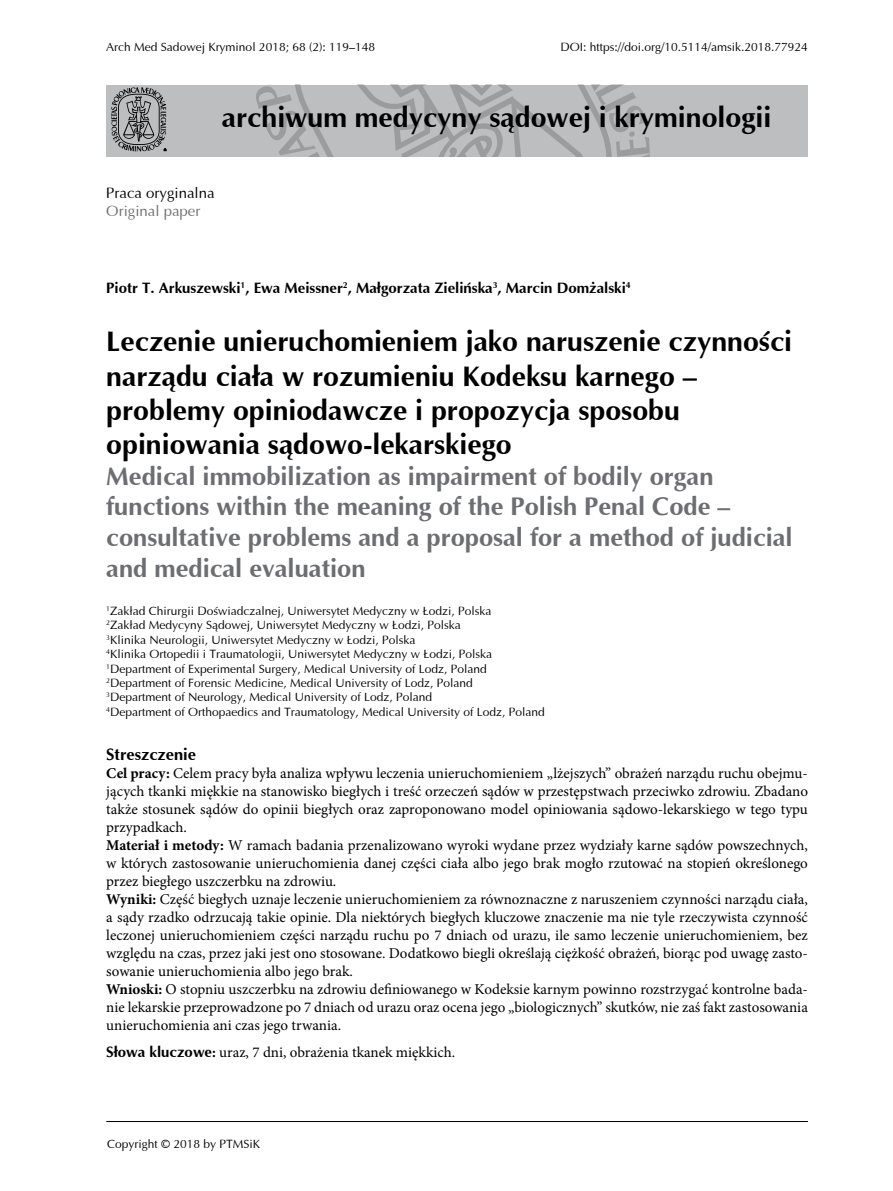
<style>
.page{position:relative;width:893px;height:1191px;background:#fff}
.page>*{position:absolute;margin:0;border:0;box-sizing:border-box;transform-origin:0 0}
.t1{font:700 28.5px/34.2px "Ottawa";color:#000}
.t2{font:700 25.5px/30.6px "Ottawa";color:#6d6e71}
.t3{font:700 16.5px "Ottawa";color:#000}
.t4{font:15px/18px "Minion Pro";color:#000}
.t5{font:700 15px "Ottawa";color:#000}
.t6{font:15px "Ottawa";color:#000}
.t7{font:15px "Ottawa";color:#6d6e71}
.t8{font:12px/14.4px "Ottawa";color:#000}
.s1{font-weight:700}
.s2{font-family:"Ottawa";font-weight:700}
</style>
<div class="page">
<div style="left:106px;top:85px;width:702px;height:71px;background:#bcbec0"></div>
<svg style="left:256px;top:85px;width:394px;height:71px"></svg>
<svg style="left:111px;top:87px;width:56px;height:64px"></svg>
<hr style="left:106px;top:1121px;width:702px;height:1px;background:#000">
<p class="t8" style="left:106px;top:40px;width:270px">Arch Med Sadowej Kryminol 2018; 68 (2): 119–148</p>
<p class="t8" style="left:560px;top:40px;width:249px">DOI: https://doi.org/10.5114/amsik.2018.77924</p>
<h1 class="t1" style="left:222px;top:99px;width:551px">archiwum medycyny sądowej i kryminologii</h1>
<p class="t6" style="left:106px;top:183px;width:110px">Praca oryginalna</p>
<p class="t7" style="left:106px;top:202px;width:96px">Original paper</p>
<p class="t5" style="left:106px;top:279px;width:526px">Piotr T. Arkuszewski<sup>1</sup>, Ewa Meissner<sup>2</sup>, Małgorzata Zielińska<sup>3</sup>, Marcin Domżalski<sup>4</sup></p>
<h1 class="t1" style="left:106px;top:324px;width:687px">Leczenie unieruchomieniem jako naruszenie czynności narządu ciała w rozumieniu Kodeksu karnego – problemy opiniodawcze i propozycja sposobu opiniowania sądowo-lekarskiego</h1>
<h2 class="t2" style="left:106px;top:460px;width:688px">Medical immobilization as impairment of bodily organ functions within the meaning of the Polish Penal Code – consultative problems and a proposal for a method of judicial and medical evaluation</h2>
<p class="t8" style="left:106px;top:603px;width:440px"><sup>1</sup>Zakład Chirurgii Doświadczalnej, Uniwersytet Medyczny w Łodzi, Polska<br><sup>2</sup>Zakład Medycyny Sądowej, Uniwersytet Medyczny w Łodzi, Polska<br><sup>3</sup>Klinika Neurologii, Uniwersytet Medyczny w Łodzi, Polska<br><sup>4</sup>Klinika Ortopedii i Traumatologii, Uniwersytet Medyczny w Łodzi, Polska <sup>1</sup>Department of Experimental Surgery, Medical University of Lodz, Poland <sup>2</sup>Department of Forensic Medicine, Medical University of Lodz, Poland<br><sup>3</sup>Department of Neurology, Medical University of Lodz, Poland<br><sup>4</sup>Department of Orthopaedics and Traumatology, Medical University of Lodz, Poland</p>
<p class="t3" style="left:106px;top:743px;width:91px">Streszczenie</p>
<p class="t4" style="left:106px;top:764px;width:703px"><span class="s1">Cel pracy:</span> Celem pracy była analiza wpływu leczenia unieruchomieniem „lżejszych” obrażeń narządu ruchu obejmu&shy;jących tkanki miękkie na stanowisko biegłych i treść orzeczeń sądów w przestępstwach przeciwko zdrowiu. Zbadano także stosunek sądów do opinii biegłych oraz zaproponowano model opiniowania sądowo-lekarskiego w tego typu przypadkach.<br><span class="s1">Materiał i metody:</span> W ramach badania przenalizowano wyroki wydane przez wydziały karne sądów powszechnych, w których zastosowanie unieruchomienia danej części ciała albo jego brak mogło rzutować na stopień określonego przez biegłego uszczerbku na zdrowiu.<br><span class="s1">Wyniki:</span> Część biegłych uznaje leczenie unieruchomieniem za równoznaczne z naruszeniem czynności narządu ciała, a sądy rzadko odrzucają takie opinie. Dla niektórych biegłych kluczowe znaczenie ma nie tyle rzeczywista czynność leczonej unieruchomieniem części narządu ruchu po 7 dniach od urazu, ile samo leczenie unieruchomieniem, bez względu na czas, przez jaki jest ono stosowane. Dodatkowo biegli określają ciężkość obrażeń, biorąc pod uwagę zasto&shy;sowanie unieruchomienia albo jego brak.<br><span class="s1">Wnioski:</span> O stopniu uszczerbku na zdrowiu definiowanego w Kodeksie karnym powinno rozstrzygać kontrolne bada&shy;nie lekarskie przeprowadzone po 7 dniach od urazu oraz ocena jego „biologicznych” skutków, nie zaś fakt zastosowania unieruchomienia ani czas jego trwania.</p>
<p class="t4" style="left:106px;top:1043px;width:350px"><span class="s2">Słowa kluczowe</span><span class="s1">:</span> uraz, 7 dni, obrażenia tkanek miękkich.</p>
<p class="t8" style="left:107px;top:1136px;width:155px">Copyright © 2018 by PTMSiK</p>
</div>
